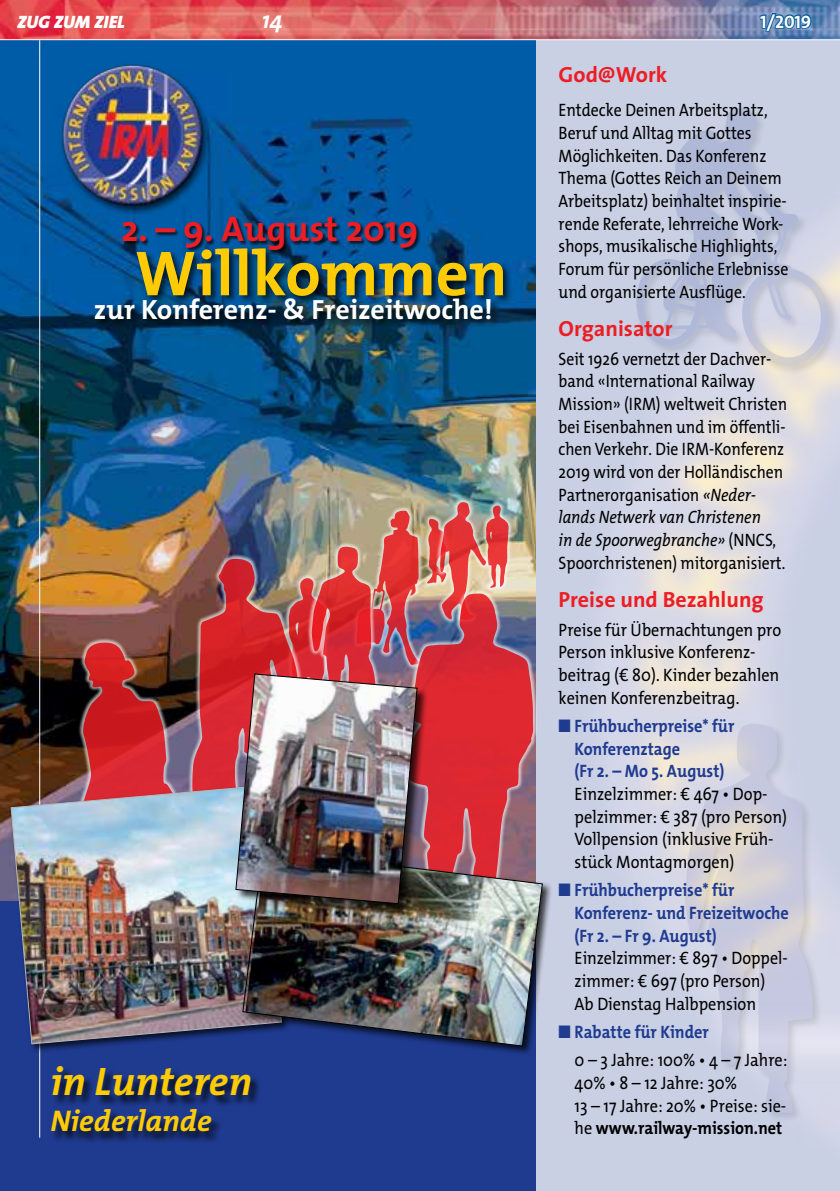
<style>
.page{position:relative;width:840px;height:1191px;background:#fff}
.page>*{position:absolute;margin:0;border:0;box-sizing:border-box;transform-origin:0 0}
.t1{font:700 64px "The Mix";color:#ffcb05}
.t2{font:italic 700 40px "The Mix Os F";color:#ffcb05}
.t3{font:700 36px "The Mix Os F";color:#ed1d24}
.t4{font:italic 700 30px "The Mix Os F";color:#ffcb05}
.t5{font:700 28px "The Mix Os F";color:#fff}
.t6{font:italic 700 24px "The Mix Os F";color:#fff}
.t7{font:700 22px "The Sans";color:#ed1d24}
.t8{font:18px/22.6px "The Mix Os F";color:#000;scale:.9 1}
.t9{font:18px/22.6px "The Mix Os F";color:#000;scale:.87 1}
.t10{font:18px/22.6px "The Mix Os F";color:#000;scale:.88 1}
.t11{font:700 18px/22.6px "The Mix Os F";color:#1f3b90;scale:.9 1}
.t12{font:18px/22.6px "The Mix Os F";color:#000;scale:.89 1}
.t13{font:italic 900 18px "The Mix";color:#fff}
.t14{font:700 18px "The Mix Os F";color:#fff}
.s1{font-style:italic}
.s2{color:#1f3b90}
.s3{font-weight:700;color:#1f3b90}
.s4{font-weight:700}
</style>
<div class="page">
<img style="left:535px;top:40px;width:304px;height:1151px">
<div style="left:633px;top:106px;width:205px;height:270px;background:#000;opacity:.75"></div>
<svg style="left:636px;top:107px;width:192px;height:258px;background:#c2c8dd"></svg>
<div style="left:682px;top:721px;width:140px;height:401px;background:#000;opacity:.75"></div>
<svg style="left:684px;top:721px;width:128px;height:394px;background:#cfcfde"></svg>
<div style="left:0;top:28px;width:535px;height:1163px;background:#1f3b90"></div>
<img style="left:0;top:40px;width:535px;height:860px">
<div style="left:422px;top:514px;width:28px;height:74px;background:#fff;opacity:.75"></div>
<div style="left:481px;top:501px;width:32px;height:91px;background:#fff;opacity:.75"></div>
<img style="left:59px;top:642px;width:129px;height:142px">
<div style="left:188px;top:554px;width:116px;height:319px;background:#fff;opacity:.75"></div>
<div style="left:435px;top:498px;width:55px;height:126px;background:#fff;opacity:.75"></div>
<img style="left:426px;top:502px;width:82px;height:87px">
<div style="left:352px;top:506px;width:71px;height:164px;background:#fff;opacity:.75"></div>
<img style="left:192px;top:510px;width:226px;height:274px">
<div style="left:399px;top:589px;width:138px;height:370px;background:#fff;opacity:.75"></div>
<svg style="left:402px;top:593px;width:131px;height:254px;background:#c33f4c"></svg>
<div style="left:51px;top:1066px;width:211px;height:78px;background:#000;opacity:.75"></div>
<img style="left:55px;top:58px;width:157px;height:157px">
<div style="left:134px;top:246px;width:378px;height:60px;background:#000;opacity:.75"></div>
<div style="left:123px;top:216px;width:298px;height:39px;background:#000;opacity:.75"></div>
<div style="left:94px;top:297px;width:406px;height:32px;background:#000;opacity:.75"></div>
<img style="left:0;top:0;width:839px;height:39px">
<svg style="left:758px;top:11px;width:54px;height:22px"></svg>
<hr style="left:0;top:39px;width:839px;height:1px;background:#fff">
<hr style="left:39px;top:40px;width:1px;height:1097px;background:#fff">
<div style="left:9px;top:784px;width:282px;height:270px;background:#000;opacity:.75"></div>
<img style="left:10px;top:785px;width:230px;height:260px">
<div style="left:240px;top:847px;width:312px;height:209px;background:#000;opacity:.75"></div>
<img style="left:241px;top:848px;width:302px;height:199px">
<div style="left:236px;top:674px;width:192px;height:241px;background:#000;opacity:.75"></div>
<img style="left:235px;top:674px;width:182px;height:230px">
<p class="t13" style="left:17px;top:6px;width:109px">ZUG ZUM ZIEL</p>
<h3 class="t6" style="left:262px;top:4px;width:23px">14</h3>
<p class="t14" style="left:759px;top:10px;width:53px">1/2019</p>
<p class="t7" style="left:558px;top:56px;width:110px">God@Work</p>
<p class="t10" style="left:558px;top:99px;width:262px">Entdecke Deinen Arbeitsplatz,<br>Beruf und Alltag mit Gottes<br>Möglichkeiten. Das Konferenz<br>Thema (Gottes Reich an Deinem<br>Arbeitsplatz) beinhaltet inspirie&shy;rende Referate, lehrreiche Work&shy;shops, musikalische Highlights,<br>Forum für persönliche Erlebnisse und organisierte Ausflüge.</p>
<p class="t7" style="left:558px;top:310px;width:115px">Organisator</p>
<p class="t9" style="left:558px;top:347px;width:264px">Seit 1926 vernetzt der Dachver&shy;band «International Railway<br>Mission» (IRM) weltweit Christen bei Eisenbahnen und im öffentli&shy;chen Verkehr. Die IRM-Konferenz<br>2019 wird von der Holländischen<br>Partnerorganisation <span class="s1">«Neder&shy;lands Netwerk van Christenen<br>in de Spoorwegbranche»</span> (NNCS,<br>Spoorchristenen) mitorganisiert.</p>
<p class="t7" style="left:558px;top:581px;width:206px">Preise und Bezahlung</p>
<p class="t8" style="left:558px;top:618px;width:249px">Preise für Übernachtungen pro<br>Person inklusive Konferenz&shy;beitrag (€ 80). Kinder bezahlen keinen Konferenzbeitrag.</p>
<p class="t11" style="left:574px;top:715px;width:179px;text-indent:-16px">■ Frühbucherpreise* für<br>Konferenztage<br>(Fr 2. – Mo 5. August)</p>
<p class="t8" style="left:574px;top:782px;width:237px">Einzelzimmer: € 467 • Dop&shy;pelzimmer: € 387 (pro Person)<br>Vollpension (inklusive Früh&shy;stück Montagmorgen)</p>
<p class="t11" style="left:574px;top:879px;width:239px;text-indent:-16px">■ Frühbucherpreise* für<br>Konferenz- und Freizeitwoche (Fr 2. – Fr 9. August)</p>
<p class="t12" style="left:574px;top:947px;width:241px">Einzelzimmer: € 897 • Doppel&shy;zimmer: € 697 (pro Person)<br>Ab Dienstag Halbpension</p>
<p class="t8" style="left:574px;top:1017px;width:238px;line-height:28.4px;text-indent:-16px"><span class="s2">■</span> <span class="s3">Rabatte für Kinder<br></span>0 – 3 Jahre: 100% • 4 – 7 Jahre:</p>
<p class="t8" style="left:574px;top:1071px;width:236px">40% • 8 – 12 Jahre: 30%<br>13 – 17 Jahre: 20% • Preise: sie&shy;he <span class="s4">www.railway-mission.net</span></p>
<h3 class="t3" style="left:121px;top:206px;width:298px">2. – 9. August 2019</h3>
<h1 class="t1" style="left:135px;top:220px;width:373px">Willkommen</h1>
<h3 class="t5" style="left:94px;top:292px;width:400px">zur Konferenz- &amp; Freizeitwoche!</h3>
<h2 class="t2" style="left:50px;top:1056px;width:203px">in Lunteren</h2>
<h3 class="t4" style="left:50px;top:1102px;width:163px">Niederlande</h3>
</div>
